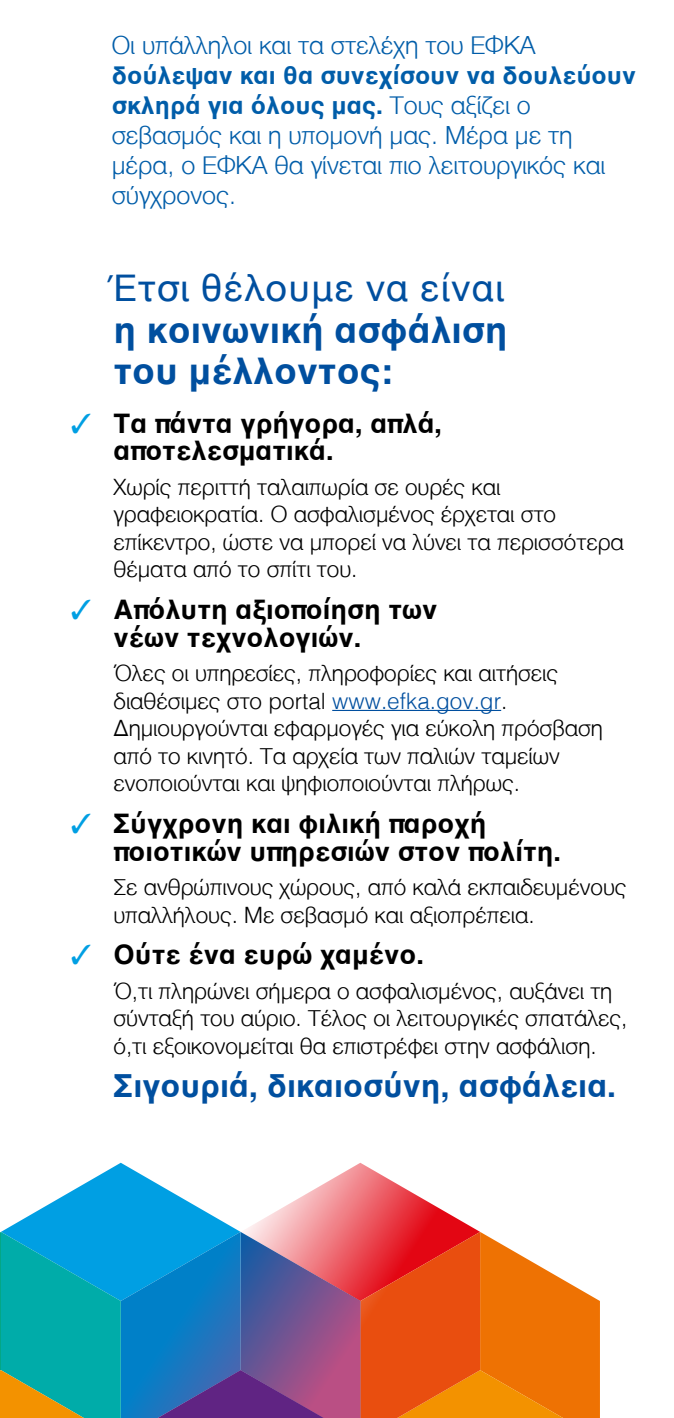
<style>
.page{position:relative;width:674px;height:1418px;background:#fff}
.page>*{position:absolute;margin:0;border:0;box-sizing:border-box;transform-origin:0 0}
.t1{font:700 37.5px/41.2px "Helvetica";color:#004f9f}
.t2{font:37.5px "Helvetica";color:#004f9f}
.t3{font:700 32.5px "Helvetica";color:#004f9f}
.t4{font:700 27.5px/27.5px "Helvetica";color:#000}
.t5{font:300 25px/30px "Helvetica";color:#005da9}
.t6{font:300 22.5px/27.5px "Helvetica";color:#000}
.s1{font-weight:700}
.s2{color:#009fe3}
.s3{color:#004f9f}
</style>
<div class="page">
<svg style="left:0;top:1162px;width:599px;height:255px"></svg>
<hr style="left:332px;top:710px;width:169px;height:1px;background:#004f9f">
<p class="t5" style="left:112px;top:29px;width:425px">Οι υπάλληλοι και τα στελέχη του ΕΦΚΑ</p>
<p class="t5" style="left:112px;top:59px;width:525px"><span class="s1">δούλεψαν και θα συνεχίσουν να δουλεύουν σκληρά για όλους μας.</span> Τους αξίζει ο σεβασμός και η υπομονή μας. Μέρα με τη μέρα, ο ΕΦΚΑ θα γίνεται πιο λειτουργικός και σύγχρονος.</p>
<h1 class="t2" style="left:106px;top:259px;width:400px">Έτσι θέλουμε να είναι</h1>
<h1 class="t1" style="left:113px;top:309px;width:395px">η κοινωνική ασφάλιση του μέλλοντος:</h1>
<p class="t4" style="left:113px;top:410px;width:330px;text-indent:-43px"><span class="s2">✓</span> Τα πάντα γρήγορα, απλά, αποτελεσματικά.</p>
<p class="t6" style="left:113px;top:471px;width:511px">Χωρίς περιττή ταλαιπωρία σε ουρές και γραφειοκρατία. Ο ασφαλισμένος έρχεται στο επίκεντρο, ώστε να μπορεί να λύνει τα περισσότερα θέματα από το σπίτι του.</p>
<p class="t4" style="left:113px;top:596px;width:325px;text-indent:-43px"><span class="s2">✓</span> Απόλυτη αξιοποίηση των νέων τεχνολογιών.</p>
<p class="t6" style="left:113px;top:658px;width:490px">Όλες οι υπηρεσίες, πληροφορίες και αιτήσεις διαθέσιμες στο portal <span class="s3">www.efka.gov.gr</span>.<br>Δημιουργούνται εφαρμογές για εύκολη πρόσβαση από το κινητό. Τα αρχεία των παλιών ταμείων ενοποιούνται και ψηφιοποιούνται πλήρως.</p>
<p class="t4" style="left:113px;top:810px;width:449px;text-indent:-43px"><span class="s2">✓</span> Σύγχρονη και φιλική παροχή ποιοτικών υπηρεσιών στον πολίτη.</p>
<p class="t6" style="left:113px;top:871px;width:514px">Σε ανθρώπινους χώρους, από καλά εκπαιδευμένους υπαλλήλους. Με σεβασμό και αξιοπρέπεια.</p>
<p class="t4" style="left:71px;top:941px;width:354px"><span class="s2">✓</span> Ούτε ένα ευρώ χαμένο.</p>
<p class="t6" style="left:113px;top:975px;width:515px">Ό,τι πληρώνει σήμερα ο ασφαλισμένος, αυξάνει τη σύνταξή του αύριο. Τέλος οι λειτουργικές σπατάλες, ό,τι εξοικονομείται θα επιστρέφει στην ασφάλιση.</p>
<h2 class="t3" style="left:113px;top:1059px;width:504px">Σιγουριά, δικαιοσύνη, ασφάλεια.</h2>
</div>
